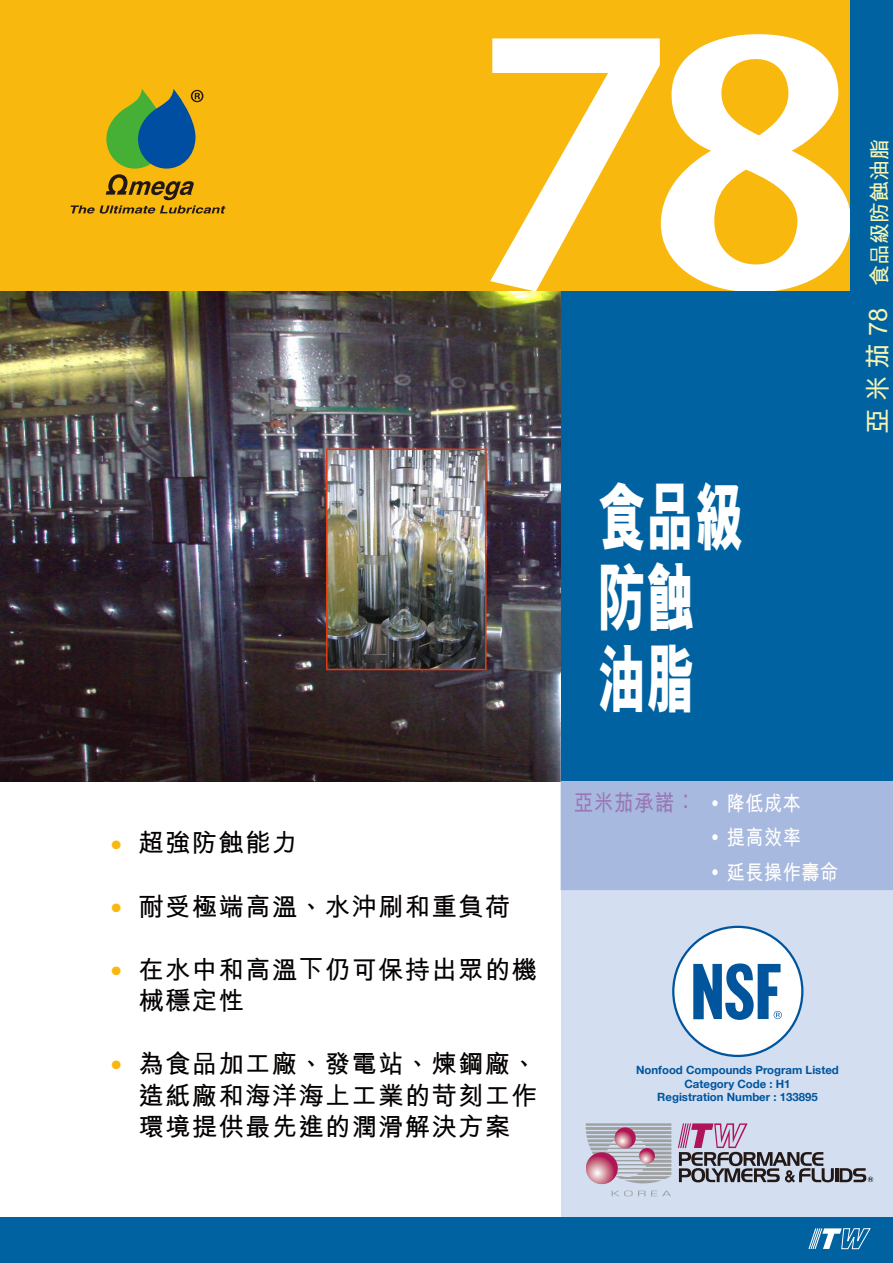
<style>
.page{position:relative;width:893px;height:1263px;background:#fff}
.page>*{position:absolute;margin:0;border:0;box-sizing:border-box;transform-origin:0 0}
.t1{font:600 356.4px "Stone Sans";color:#fff}
.t2{font:800 76.5px/81px "M Hei HK";color:#fff;scale:.64 1}
.t3{font:italic 30px/63px "Swiss 721 BT";color:#f9b80e;text-align:justify}
.t4{font:700 25.5px/31.5px "M Hei HK";letter-spacing:.045em;color:#040000}
.t5{font:700 22.5px "M Hei HK";letter-spacing:.045em;color:#9a76b6;scale:.86 1}
.t6{font:700 21px "M Hei HK";color:#f8f5b2}
.t7{font:700 21px "M Hei HK";letter-spacing:.035em;color:#fff;scale:.86 1}
.t8{font:700 11.4px/13.6px "Helvetica Neue";color:#00559d;text-align:center}
.s1{font-size:25.5px}
.s2{font-family:"Swiss 721 BT";font-weight:400;font-style:italic;font-size:21px;color:#fff}
.s3{font-size:21px;color:#fff}
.s4{font-family:"Swiss 721 BT";font-weight:400;font-style:italic}
</style>
<div class="page">
<div style="left:0;top:0;width:893px;height:372px;background:#f9b80e"></div>
<img style="left:0;top:292px;width:561px;height:489px">
<img style="left:329px;top:452px;width:155px;height:215px">
<div style="left:326px;top:449px;width:161px;height:221px;border:2px solid #e8380d"></div>
<div style="left:561px;top:669px;width:332px;height:594px;background:#d3def1"></div>
<div style="left:561px;top:781px;width:332px;height:109px;background:#a8b9df"></div>
<div style="left:851px;top:0;width:42px;height:678px;background:#0062a0"></div>
<div style="left:0;top:1218px;width:893px;height:45px;background:#0062a0"></div>
<svg style="left:808px;top:1228px;width:63px;height:21px"></svg>
<div style="left:561px;top:292px;width:332px;height:489px;background:#0062a0"></div>
<div style="left:673px;top:927px;width:129px;height:129px;background:#fff;border-radius:50%"></div>
<svg style="left:693px;top:963px;width:89px;height:57px"></svg>
<svg style="left:585px;top:1123px;width:86px;height:73px"></svg>
<svg style="left:678px;top:1123px;width:195px;height:59px"></svg>
<svg style="left:71px;top:89px;width:155px;height:125px"></svg>
<h1 class="t1" style="left:464px;top:-58px;width:395px">78</h1>
<p class="t6" style="left:864px;top:434px;width:296px;rotate:-90deg"><span class="s1">亞 米 茄 78</span> 食品級防蝕油脂</p>
<h2 class="t2" style="left:597px;top:477px;width:231px">食品級防蝕油脂</h2>
<p class="t3" style="left:107px;top:813px;width:19px">• • •</p>
<p class="t3" style="left:107px;top:1034px;width:19px">•</p>
<p class="t4" style="left:139px;top:825px;width:160px">超強防蝕能力</p>
<p class="t4" style="left:139px;top:888px;width:373px">耐受極端高溫、水沖刷和重負荷</p>
<p class="t4" style="left:139px;top:951px;width:400px">在水中和高溫下仍可保持出眾的機械穩定性</p>
<p class="t4" style="left:139px;top:1046px;width:400px;text-align:justify">為食品加工廠、發電站、煉鋼廠、造紙廠和海洋海上工業的苛刻工作環境提供最先進的潤滑解決方案</p>
<p class="t5" style="left:574px;top:786px;width:265px">亞米茄承諾<span class="s1">：</span> <span class="s2">•</span> <span class="s3">降低成本</span></p>
<p class="t7" style="left:710px;top:822px;width:107px"><span class="s4">•</span> 提高效率</p>
<p class="t7" style="left:710px;top:857px;width:151px"><span class="s4">•</span> 延長操作壽命</p>
<p class="t8" style="left:636px;top:1063px;width:204px">Nonfood Compounds Program Listed<br>Category Code : H1<br>Registration Number : 133895</p>
</div>
